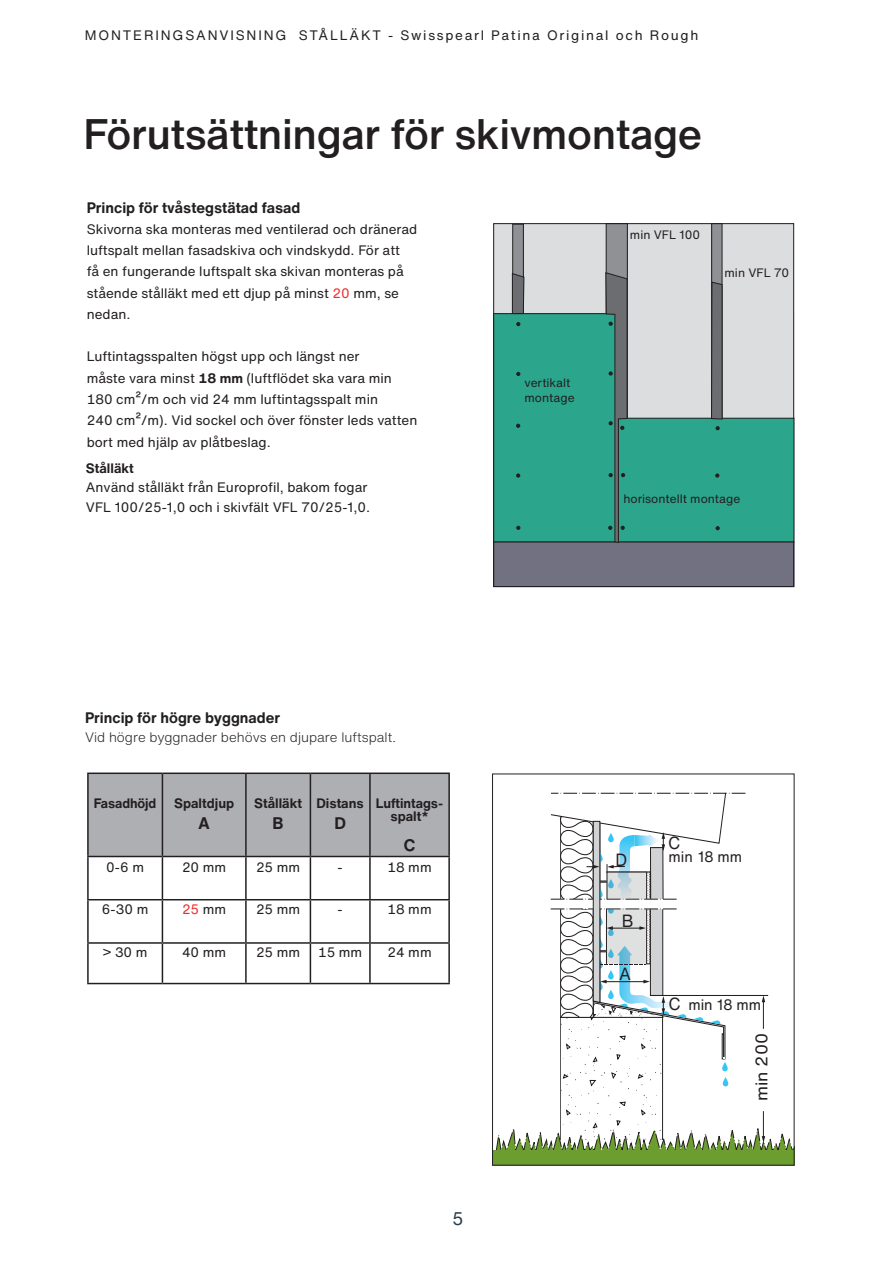
<style>
.page{position:relative;width:893px;height:1263px;background:#fff}
.page>*{position:absolute;margin:0;border:0;box-sizing:border-box;transform-origin:0 0}
.t1{font:500 42px "Helvetica Now Text";letter-spacing:-.01em;color:#231f20}
.t2{font:18px "Helvetica Now Text";color:#283e4e}
.t3{font:17.4px "Helvetica Now Text";color:#231f20;scale:.96 1}
.t4{font:16.65px "Helvetica Now Text";color:#231f20;scale:1.05 1}
.t5{font:700 16.5px "Helvetica Now Text";color:#231f20}
.t6{font:700 15px "Helvetica Now Text";color:#231f20}
.t7{font:14.85px "Helvetica Now Text";color:#231f20;scale:.96 1}
.t8{font:13.5px/21.3px "Helvetica Now Text";color:#231f20}
.t9{font:13.5px "Helvetica Now Text";letter-spacing:.125em;color:#231f20}
.t10{font:700 13.5px/13.5px "Helvetica Now Text";color:#231f20;text-align:center}
.t11{font:300 13.5px "Helvetica Now Text";color:#231f20}
.t12{font:13.5px "Helvetica Now Text";color:#ee2d2d}
.t13{font:12px/14.4px "Helvetica Now Text";color:#231f20}
.s1{color:#ee2d2d}
.s2{font-weight:700}
.s3{color:#231f20}
.s4{font-size:17.4px}
</style>
<div class="page">
<div style="left:493px;top:1150px;width:301px;height:15px;background:#6c9e2f"></div>
<svg style="left:496px;top:792px;width:296px;height:358px"></svg>
<div style="left:616px;top:313px;width:178px;height:105px;background:#dcdddf;border:1px solid #dcdddf"></div>
<div style="left:493px;top:223px;width:301px;height:90px;background:#dcdddf"></div>
<div style="left:513px;top:224px;width:10px;height:218px;background:#8f9194"></div>
<div style="left:512px;top:224px;width:12px;height:218px;border:1px solid #231f20"></div>
<div style="left:712px;top:224px;width:10px;height:219px;background:#8f9194"></div>
<div style="left:711px;top:223px;width:11px;height:220px;border:1px solid #231f20"></div>
<div style="left:606px;top:224px;width:21px;height:325px;background:#8f9194"></div>
<div style="left:606px;top:223px;width:21px;height:327px;border:1px solid #231f20"></div>
<div style="left:494px;top:542px;width:300px;height:44px;background:#727182"></div>
<div style="left:493px;top:542px;width:301px;height:45px;border:1px solid #231f20"></div>
<div style="left:494px;top:314px;width:122px;height:228px;background:#2ba68c"></div>
<div style="left:493px;top:223px;width:301px;height:364px;border:1px solid #231f20"></div>
<div style="left:618px;top:418px;width:176px;height:124px;background:#2ba68c"></div>
<div style="left:618px;top:418px;width:176px;height:124px;border:1px solid #231f20"></div>
<svg style="left:716px;top:426px;width:3px;height:4px"></svg>
<svg style="left:517px;top:372px;width:3px;height:4px"></svg>
<svg style="left:517px;top:322px;width:3px;height:4px"></svg>
<svg style="left:517px;top:526px;width:3px;height:4px"></svg>
<svg style="left:516px;top:474px;width:4px;height:3px"></svg>
<svg style="left:516px;top:424px;width:4px;height:3px"></svg>
<svg style="left:715px;top:474px;width:4px;height:3px"></svg>
<svg style="left:716px;top:526px;width:3px;height:4px"></svg>
<svg style="left:512px;top:273px;width:12px;height:41px"></svg>
<svg style="left:605px;top:272px;width:22px;height:271px"></svg>
<svg style="left:711px;top:282px;width:11px;height:137px"></svg>
<div style="left:89px;top:774px;width:359px;height:82px;background:#aeafb3"></div>
<hr style="left:87px;top:772px;width:75px;height:2px;background:#231f20">
<hr style="left:87px;top:774px;width:2px;height:82px;background:#231f20">
<hr style="left:162px;top:772px;width:84px;height:2px;background:#231f20">
<hr style="left:162px;top:774px;width:1px;height:82px;background:#231f20">
<hr style="left:246px;top:772px;width:64px;height:2px;background:#231f20">
<hr style="left:245px;top:774px;width:2px;height:82px;background:#231f20">
<hr style="left:310px;top:772px;width:60px;height:2px;background:#231f20">
<hr style="left:310px;top:774px;width:1px;height:82px;background:#231f20">
<hr style="left:370px;top:772px;width:80px;height:2px;background:#231f20">
<hr style="left:369px;top:774px;width:2px;height:82px;background:#231f20">
<hr style="left:448px;top:774px;width:2px;height:82px;background:#231f20">
<hr style="left:87px;top:856px;width:75px;height:1px;background:#231f20">
<hr style="left:87px;top:857px;width:2px;height:42px;background:#231f20">
<hr style="left:162px;top:856px;width:84px;height:1px;background:#231f20">
<hr style="left:162px;top:857px;width:1px;height:42px;background:#231f20">
<hr style="left:246px;top:856px;width:64px;height:1px;background:#231f20">
<hr style="left:245px;top:857px;width:2px;height:42px;background:#231f20">
<hr style="left:310px;top:856px;width:60px;height:1px;background:#231f20">
<hr style="left:310px;top:857px;width:1px;height:42px;background:#231f20">
<hr style="left:370px;top:856px;width:80px;height:1px;background:#231f20">
<hr style="left:369px;top:857px;width:2px;height:42px;background:#231f20">
<hr style="left:448px;top:857px;width:2px;height:42px;background:#231f20">
<hr style="left:87px;top:899px;width:75px;height:1px;background:#231f20">
<hr style="left:87px;top:900px;width:2px;height:42px;background:#231f20">
<hr style="left:162px;top:899px;width:84px;height:1px;background:#231f20">
<hr style="left:162px;top:900px;width:1px;height:42px;background:#231f20">
<hr style="left:246px;top:899px;width:64px;height:1px;background:#231f20">
<hr style="left:245px;top:900px;width:2px;height:42px;background:#231f20">
<hr style="left:310px;top:899px;width:60px;height:1px;background:#231f20">
<hr style="left:310px;top:900px;width:1px;height:42px;background:#231f20">
<hr style="left:370px;top:899px;width:80px;height:1px;background:#231f20">
<hr style="left:369px;top:900px;width:2px;height:42px;background:#231f20">
<hr style="left:448px;top:900px;width:2px;height:42px;background:#231f20">
<hr style="left:87px;top:942px;width:75px;height:2px;background:#231f20">
<hr style="left:87px;top:944px;width:2px;height:39px;background:#231f20">
<hr style="left:162px;top:942px;width:84px;height:2px;background:#231f20">
<hr style="left:162px;top:944px;width:1px;height:39px;background:#231f20">
<hr style="left:246px;top:942px;width:64px;height:2px;background:#231f20">
<hr style="left:245px;top:944px;width:2px;height:39px;background:#231f20">
<hr style="left:310px;top:942px;width:60px;height:2px;background:#231f20">
<hr style="left:310px;top:944px;width:1px;height:39px;background:#231f20">
<hr style="left:370px;top:942px;width:80px;height:2px;background:#231f20">
<hr style="left:369px;top:944px;width:2px;height:39px;background:#231f20">
<hr style="left:448px;top:944px;width:2px;height:39px;background:#231f20">
<hr style="left:87px;top:983px;width:75px;height:1px;background:#231f20">
<hr style="left:162px;top:983px;width:84px;height:1px;background:#231f20">
<hr style="left:246px;top:983px;width:64px;height:1px;background:#231f20">
<hr style="left:310px;top:983px;width:60px;height:1px;background:#231f20">
<hr style="left:370px;top:983px;width:80px;height:1px;background:#231f20">
<p class="t9" style="left:85px;top:27px;width:615px">MONTERINGSANVISNING STÅLLÄKT - Swisspearl Patina Original och Rough</p>
<h1 class="t1" style="left:84px;top:106px;width:620px">Förutsättningar för skivmontage</h1>
<p class="t6" style="left:87px;top:197px;width:215px">Princip för tvåstegstätad fasad</p>
<p class="t8" style="left:87px;top:218px;width:332px">Skivorna ska monteras med ventilerad och dränerad luftspalt mellan fasadskiva och vindskydd. För att<br>få en fungerande luftspalt ska skivan monteras på stående stålläkt med ett djup på minst <span class="s1">20</span> mm, se nedan.</p>
<p class="t8" style="left:87px;top:346px;width:332px">Luftintagsspalten högst upp och längst ner<br>måste vara minst <span class="s2">18 mm</span> (luftflödet ska vara min 180 cm²/m och vid 24 mm luftintagsspalt min<br>240 cm²/m). Vid sockel och över fönster leds vatten bort med hjälp av plåtbeslag.</p>
<p class="t13" style="left:525px;top:376px;width:52px">vertikalt montage</p>
<p class="t13" style="left:630px;top:228px;width:72px">min VFL 100</p>
<p class="t13" style="left:725px;top:265px;width:66px">min VFL 70</p>
<p class="t10" style="left:86px;top:461px;width:49px">Stålläkt</p>
<p class="t8" style="left:86px;top:478px;width:286px;line-height:19.5px">Använd stålläkt från Europrofil, bakom fogar<br>VFL 100/25-1,0 och i skivfält VFL 70/25-1,0.</p>
<p class="t6" style="left:85px;top:707px;width:197px">Princip för högre byggnader</p>
<p class="t11" style="left:85px;top:728px;width:312px">Vid högre byggnader behövs en djupare luftspalt.</p>
<p class="t10" style="left:94px;top:796px;width:64px">Fasadhöjd</p>
<p class="t10" style="left:174px;top:796px;width:61px">Spaltdjup</p>
<p class="t5" style="left:198px;top:812px;width:13px">A</p>
<p class="t10" style="left:254px;top:796px;width:49px">Stålläkt</p>
<p class="t5" style="left:273px;top:812px;width:13px">B</p>
<p class="t10" style="left:316px;top:796px;width:49px">Distans</p>
<p class="t5" style="left:334px;top:812px;width:13px">D</p>
<p class="t10" style="left:376px;top:796px;width:69px">Luftintags&shy;spalt*</p>
<p class="t5" style="left:404px;top:833px;width:13px">C</p>
<p class="t8" style="left:106px;top:856px;width:39px">0-6 m</p>
<p class="t8" style="left:182px;top:856px;width:46px">20 mm</p>
<p class="t8" style="left:256px;top:856px;width:46px">25 mm</p>
<p class="t8" style="left:338px;top:856px;width:7px">-</p>
<p class="t8" style="left:387px;top:856px;width:46px">18 mm</p>
<p class="t8" style="left:102px;top:899px;width:48px">6-30 m</p>
<p class="t12" style="left:182px;top:900px;width:46px">25 <span class="s3">mm</span></p>
<p class="t8" style="left:256px;top:899px;width:46px">25 mm</p>
<p class="t8" style="left:338px;top:899px;width:7px">-</p>
<p class="t8" style="left:387px;top:899px;width:46px">18 mm</p>
<p class="t8" style="left:103px;top:941px;width:46px">&gt; 30 m</p>
<p class="t8" style="left:182px;top:941px;width:46px">40 mm</p>
<p class="t8" style="left:256px;top:941px;width:46px">25 mm</p>
<p class="t8" style="left:318px;top:941px;width:46px">15 mm</p>
<p class="t8" style="left:387px;top:941px;width:46px">24 mm</p>
<h2 class="t2" style="left:452px;top:1207px;width:13px">5</h2>
<p class="t13" style="left:623px;top:491px;width:118px">horisontellt montage</p>
<p class="t3" style="left:615px;top:847px;width:14px">D</p>
<p class="t3" style="left:622px;top:909px;width:14px">B</p>
<p class="t3" style="left:619px;top:962px;width:14px">A</p>
<p class="t3" style="left:668px;top:831px;width:14px">C</p>
<p class="t7" style="left:668px;top:846px;width:78px">min 18 mm</p>
<p class="t7" style="left:668px;top:995px;width:98px"><span class="s4">C</span> min 18 mm</p>
<p class="t4" style="left:750px;top:1101px;width:66px;rotate:-90deg">min 200</p>
</div>
